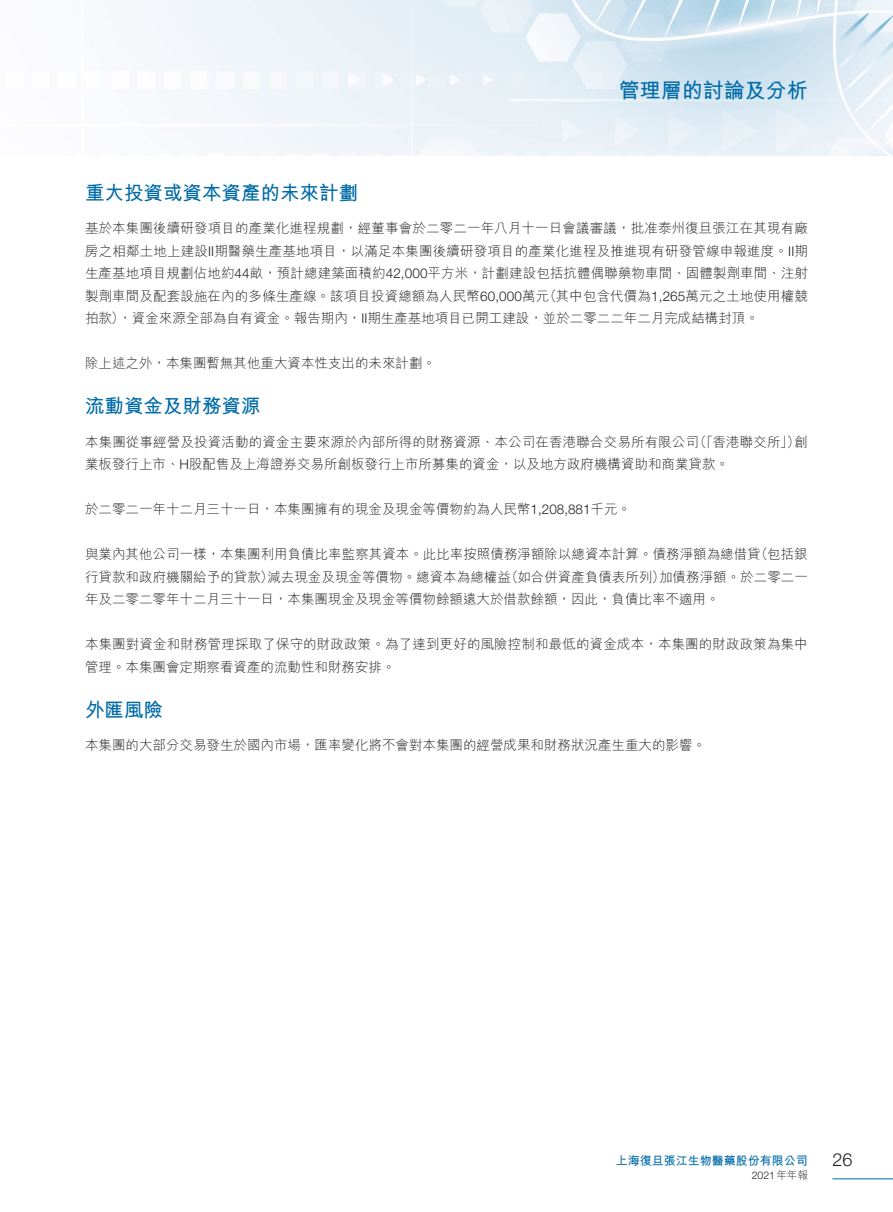
<style>
.page{position:relative;width:893px;height:1212px;background:#fff}
.page>*{position:absolute;margin:0;border:0;box-sizing:border-box;transform-origin:0 0}
.t1{font:700 21px "M Hei HK";color:#006ba7}
.t2{font:700 19.5px "M Hei HK";color:#006ba7}
.t3{font:300 18px "Helvetica Neue LT Std";color:#231f20}
.t4{font:300 13.5px/22.5px "M Hei HK";color:#231f20}
.t5{font:700 12px "M Hei HK";color:#006ba7}
.t6{font:300 10.5px "Helvetica Neue LT Std";color:#231f20}
.s1{font-family:"Helvetica Neue LT Std"}
.s2{font-family:"M Hei HK"}
</style>
<div class="page">
<img style="left:142px;top:0;width:751px;height:155px">
<hr style="left:832px;top:1178px;width:61px;height:1px;background:#006ba7">
<h1 class="t1" style="left:619px;top:75px;width:190px">管理層的討論及分析</h1>
<h2 class="t2" style="left:85px;top:179px;width:274px">重大投資或資本資產的未來計劃</h2>
<p class="t4" style="left:85px;top:217px;width:725px;text-align:right">基於本集團後續研發項目的產業化進程規劃，經董事會於二零二一年八月十一日會議審議，批准泰州復旦張江在其現有廠房之相鄰土地上建設<span class="s1">II</span>期醫藥生產基地項目，以滿足本集團後續研發項目的產業化進程及推進現有研發管線申報進度。<span class="s1">II</span>期生產基地項目規劃佔地約<span class="s1">44</span>畝，預計總建築面積約<span class="s1">42,000</span>平方米，計劃建設包括抗體偶聯藥物車間、固體製劑車間、注射（其中包含代價為<span class="s1">1,265</span>萬元之土地使用權競</p>
<p class="t4" style="left:85px;top:284px;width:675px">製劑車間及配套設施在內的多條生產線。該項目投資總額為人民幣<span class="s1">60,000</span>萬元<br>拍款，）資金來源全部為自有資金。報告期內，<span class="s1">II</span>期生產基地項目已開工建設，並於二零二二年二月完成結構封頂。</p>
<p class="t4" style="left:85px;top:352px;width:352px">除上述之外，本集團暫無其他重大資本性支出的未來計劃。</p>
<h2 class="t2" style="left:85px;top:392px;width:177px">流動資金及財務資源</h2>
<p class="t4" style="left:693px;top:430px;width:108px">（「香港聯交所」）</p>
<p class="t4" style="left:85px;top:430px;width:646px">本集團從事經營及投資活動的資金主要來源於內部所得的財務資源、本公司在香港聯合交易所有限公司<br>業板發行上市、<span class="s1">H</span>股配售及上海證券交易所創板發行上市所募集的資金，以及地方政府機構資助和商業貸款。</p>
<p class="t4" style="left:85px;top:497px;width:548px">於二零二一年十二月三十一日，本集團擁有的現金及現金等價物約為人民幣<span class="s1">1,208,881</span>千元。</p>
<p class="t4" style="left:794px;top:430px;width:15px">創</p>
<p class="t4" style="left:659px;top:542px;width:150px;text-indent:-574px">與業內其他公司一樣，本集團利用負債比率監察其資本。此比率按照債務淨額除以總資本計算。債務淨額為總借貸<br>加債務淨額。於二零二一</p>
<p class="t4" style="left:755px;top:542px;width:54px">（包括銀</p>
<p class="t4" style="left:85px;top:565px;width:636px">行貸款和政府機關給予的貸款）<br>年及二零二零年十二月三十一日，本集團現金及現金等價物餘額遠大於借款餘額，因此，負債比率不適用。</p>
<p class="t4" style="left:85px;top:632px;width:724px">本集團對資金和財務管理採取了保守的財政政策。為了達到更好的風險控制和最低的資金成本，本集團的財政政策為集中管理。本集團會定期察看資產的流動性和財務安排。</p>
<h2 class="t2" style="left:85px;top:695px;width:79px">外匯風險</h2>
<p class="t4" style="left:85px;top:733px;width:622px">本集團的大部分交易發生於國內市場，匯率變化將不會對本集團的經營成果和財務狀況產生重大的影響。</p>
<p class="t4" style="left:505px;top:565px;width:161px">（如合併資產負債表所列）</p>
<p class="t4" style="left:267px;top:565px;width:245px">減去現金及現金等價物。總資本為總權益</p>
<p class="t5" style="left:616px;top:1152px;width:193px">上海復旦張江生物醫藥股份有限公司</p>
<p class="t6" style="left:752px;top:1168px;width:58px">2021<span class="s2">年年報</span></p>
<h3 class="t3" style="left:832px;top:1148px;width:22px">26</h3>
</div>
